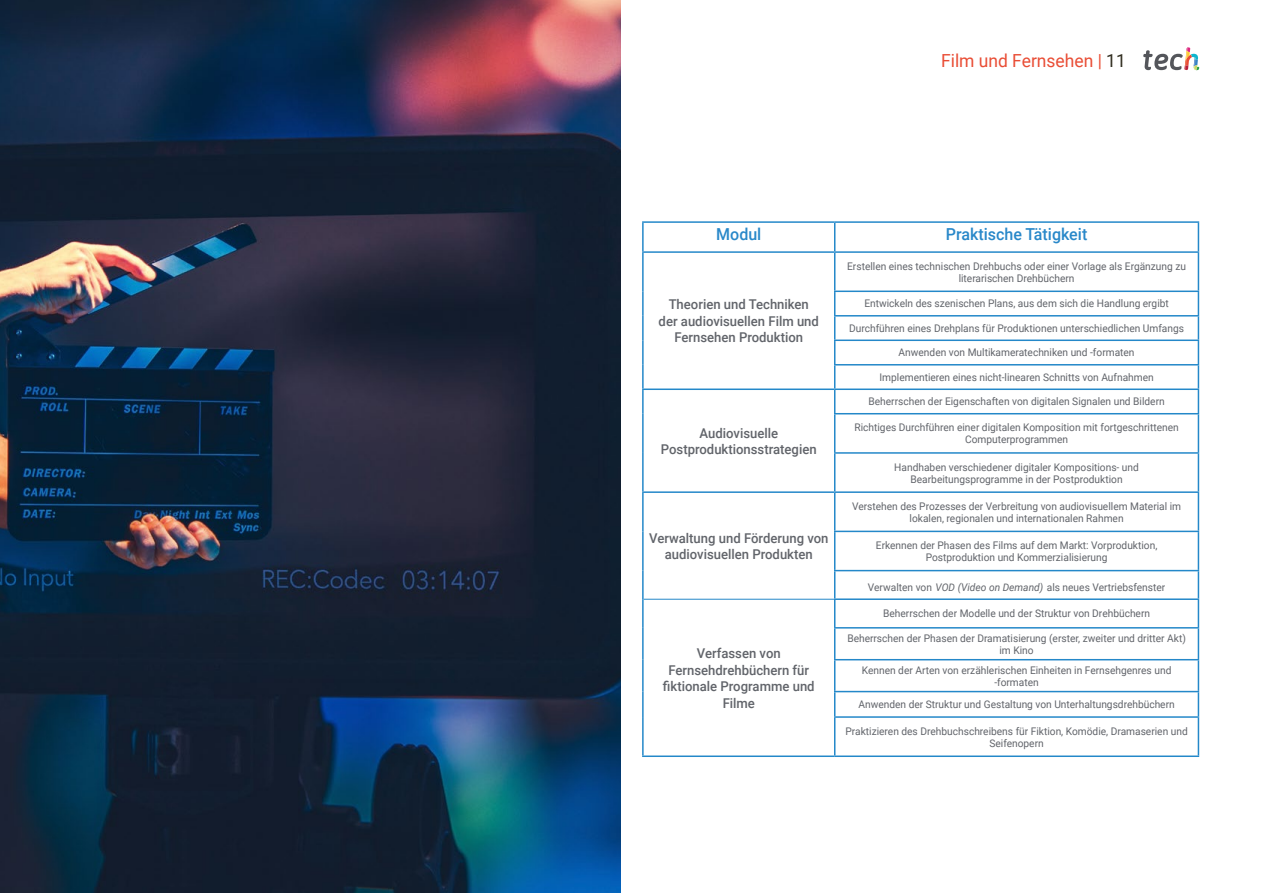
<style>
.page{position:relative;width:1263px;height:893px;background:#fff}
.page>*{position:absolute;margin:0;border:0;box-sizing:border-box;transform-origin:0 0}
.t1{font:18px "Roboto";color:#e94d35}
.t2{font:500 16.5px "Roboto";color:#2988c9}
.t3{font:500 13.5px/16.5px "Roboto";color:#61646a;text-align:center}
.t4{font:10.5px/12px "Roboto";color:#61646a;text-align:center}
.s1{color:#312e20}
.s2{font-style:italic}
</style>
<div class="page">
<img style="left:0;top:0;width:621px;height:893px">
<svg style="left:1143px;top:47px;width:56px;height:24px"></svg>
<svg style="left:834px;top:223px;width:1px;height:28px"></svg>
<hr style="left:642px;top:251px;width:193px;height:2px;background:#2488c9">
<hr style="left:835px;top:251px;width:364px;height:2px;background:#2488c9">
<hr style="left:834px;top:253px;width:1px;height:38px;background:#2488c9">
<hr style="left:834px;top:291px;width:365px;height:1px;background:#2488c9">
<hr style="left:834px;top:315px;width:365px;height:2px;background:#2488c9">
<hr style="left:834px;top:340px;width:365px;height:1px;background:#2488c9">
<hr style="left:834px;top:364px;width:365px;height:1px;background:#2488c9">
<hr style="left:835px;top:388px;width:364px;height:2px;background:#2488c9">
<hr style="left:834px;top:413px;width:365px;height:1px;background:#2488c9">
<hr style="left:834px;top:452px;width:365px;height:2px;background:#2488c9">
<hr style="left:835px;top:491px;width:364px;height:2px;background:#2488c9">
<hr style="left:834px;top:531px;width:365px;height:1px;background:#2488c9">
<hr style="left:834px;top:598px;width:365px;height:2px;background:#2488c9">
<hr style="left:834px;top:627px;width:365px;height:2px;background:#2488c9">
<hr style="left:834px;top:659px;width:365px;height:1px;background:#2488c9">
<hr style="left:834px;top:691px;width:365px;height:1px;background:#2488c9">
<hr style="left:834px;top:716px;width:365px;height:2px;background:#2488c9">
<hr style="left:642px;top:755px;width:193px;height:2px;background:#2488c9">
<hr style="left:835px;top:755px;width:364px;height:2px;background:#2488c9">
<hr style="left:644px;top:599px;width:190px;height:1px;background:#2488c9">
<hr style="left:642px;top:493px;width:2px;height:38px;background:#2488c9">
<hr style="left:834px;top:493px;width:1px;height:38px;background:#2488c9">
<hr style="left:642px;top:531px;width:2px;height:40px;background:#2488c9">
<hr style="left:834px;top:532px;width:1px;height:38px;background:#2488c9">
<hr style="left:642px;top:571px;width:2px;height:28px;background:#2488c9">
<hr style="left:642px;top:599px;width:2px;height:29px;background:#2488c9">
<svg style="left:834px;top:571px;width:1px;height:56px"></svg>
<hr style="left:642px;top:628px;width:2px;height:32px;background:#2488c9">
<hr style="left:834px;top:629px;width:1px;height:30px;background:#2488c9">
<hr style="left:642px;top:660px;width:2px;height:32px;background:#2488c9">
<hr style="left:834px;top:660px;width:1px;height:31px;background:#2488c9">
<hr style="left:642px;top:692px;width:2px;height:25px;background:#2488c9">
<svg style="left:834px;top:692px;width:1px;height:24px"></svg>
<hr style="left:642px;top:717px;width:2px;height:38px;background:#2488c9">
<hr style="left:834px;top:718px;width:1px;height:37px;background:#2488c9">
<hr style="left:642px;top:253px;width:2px;height:38px;background:#2488c9">
<hr style="left:642px;top:291px;width:2px;height:25px;background:#2488c9">
<hr style="left:642px;top:316px;width:2px;height:24px;background:#2488c9">
<hr style="left:642px;top:340px;width:2px;height:25px;background:#2488c9">
<hr style="left:642px;top:365px;width:2px;height:23px;background:#2488c9">
<hr style="left:642px;top:388px;width:193px;height:2px;background:#2488c9">
<hr style="left:642px;top:390px;width:2px;height:24px;background:#2488c9">
<svg style="left:834px;top:292px;width:1px;height:121px"></svg>
<hr style="left:642px;top:414px;width:2px;height:39px;background:#2488c9">
<hr style="left:834px;top:414px;width:1px;height:38px;background:#2488c9">
<hr style="left:642px;top:453px;width:2px;height:38px;background:#2488c9">
<hr style="left:834px;top:454px;width:1px;height:37px;background:#2488c9">
<hr style="left:642px;top:491px;width:193px;height:2px;background:#2488c9">
<hr style="left:642px;top:221px;width:193px;height:2px;background:#2488c9">
<hr style="left:642px;top:223px;width:2px;height:28px;background:#2488c9">
<hr style="left:835px;top:221px;width:364px;height:2px;background:#2488c9">
<svg style="left:1198px;top:223px;width:1px;height:28px"></svg>
<hr style="left:1198px;top:253px;width:1px;height:38px;background:#2488c9">
<svg style="left:1198px;top:292px;width:1px;height:121px"></svg>
<hr style="left:1198px;top:414px;width:1px;height:38px;background:#2488c9">
<hr style="left:1198px;top:454px;width:1px;height:37px;background:#2488c9">
<hr style="left:834px;top:570px;width:365px;height:1px;background:#2488c9">
<hr style="left:1198px;top:493px;width:1px;height:38px;background:#2488c9">
<hr style="left:1198px;top:532px;width:1px;height:38px;background:#2488c9">
<svg style="left:1198px;top:571px;width:1px;height:56px"></svg>
<hr style="left:1198px;top:629px;width:1px;height:30px;background:#2488c9">
<hr style="left:1198px;top:660px;width:1px;height:31px;background:#2488c9">
<svg style="left:1198px;top:692px;width:1px;height:24px"></svg>
<hr style="left:1198px;top:718px;width:1px;height:37px;background:#2488c9">
<h1 class="t1" style="left:941px;top:48px;width:186px">Film und Fernsehen | <span class="s1">11</span></h1>
<h2 class="t2" style="left:716px;top:223px;width:47px">Modul</h2>
<h2 class="t2" style="left:946px;top:223px;width:143px">Praktische Tätigkeit</h2>
<p class="t3" style="left:659px;top:296px;width:162px">Theorien und Techniken der audiovisuellen Film und<br>Fernsehen Produktion</p>
<p class="t3" style="left:661px;top:424px;width:157px">Audiovisuelle<br>Postproduktionsstrategien</p>
<p class="t3" style="left:649px;top:529px;width:181px">Verwaltung und Förderung von audiovisuellen Produkten</p>
<p class="t3" style="left:663px;top:644px;width:153px">Verfassen von<br>Fernsehdrehbüchern für fiktionale Programme und<br>Filme</p>
<p class="t4" style="left:847px;top:259px;width:340px">Erstellen eines technischen Drehbuchs oder einer Vorlage als Ergänzung zu literarischen Drehbüchern</p>
<p class="t4" style="left:864px;top:297px;width:306px">Entwickeln des szenischen Plans, aus dem sich die Handlung ergibt</p>
<p class="t4" style="left:849px;top:322px;width:336px">Durchführen eines Drehplans für Produktionen unterschiedlichen Umfangs</p>
<p class="t4" style="left:899px;top:346px;width:237px">Anwenden von Multikameratechniken und -formaten</p>
<p class="t4" style="left:879px;top:371px;width:276px">Implementieren eines nicht-linearen Schnitts von Aufnahmen</p>
<p class="t4" style="left:868px;top:395px;width:298px">Beherrschen der Eigenschaften von digitalen Signalen und Bildern</p>
<p class="t4" style="left:854px;top:421px;width:326px">Richtiges Durchführen einer digitalen Komposition mit fortgeschrittenen<br>Computerprogrammen</p>
<p class="t4" style="left:894px;top:460px;width:246px">Handhaben verschiedener digitaler Kompositions- und<br>Bearbeitungsprogramme in der Postproduktion</p>
<p class="t4" style="left:852px;top:500px;width:331px">Verstehen des Prozesses der Verbreitung von audiovisuellem Material im lokalen, regionalen und internationalen Rahmen</p>
<p class="t4" style="left:876px;top:539px;width:283px">Erkennen der Phasen des Films auf dem Markt: Vorproduktion,<br>Postproduktion und Kommerzialisierung</p>
<p class="t4" style="left:868px;top:580px;width:299px">Verwalten von <span class="s2">VOD (Video on Demand)</span> als neues Vertriebsfenster</p>
<p class="t4" style="left:883px;top:607px;width:268px">Beherrschen der Modelle und der Struktur von Drehbüchern</p>
<p class="t4" style="left:847px;top:632px;width:340px">Beherrschen der Phasen der Dramatisierung (erster, zweiter und dritter Akt) im Kino</p>
<p class="t4" style="left:862px;top:663px;width:311px">Kennen der Arten von erzählerischen Einheiten in Fernsehgenres und -formaten</p>
<p class="t4" style="left:858px;top:698px;width:318px">Anwenden der Struktur und Gestaltung von Unterhaltungsdrehbüchern</p>
<p class="t4" style="left:845px;top:724px;width:344px">Praktizieren des Drehbuchschreibens für Fiktion, Komödie, Dramaserien und<br>Seifenopern</p>
</div>
